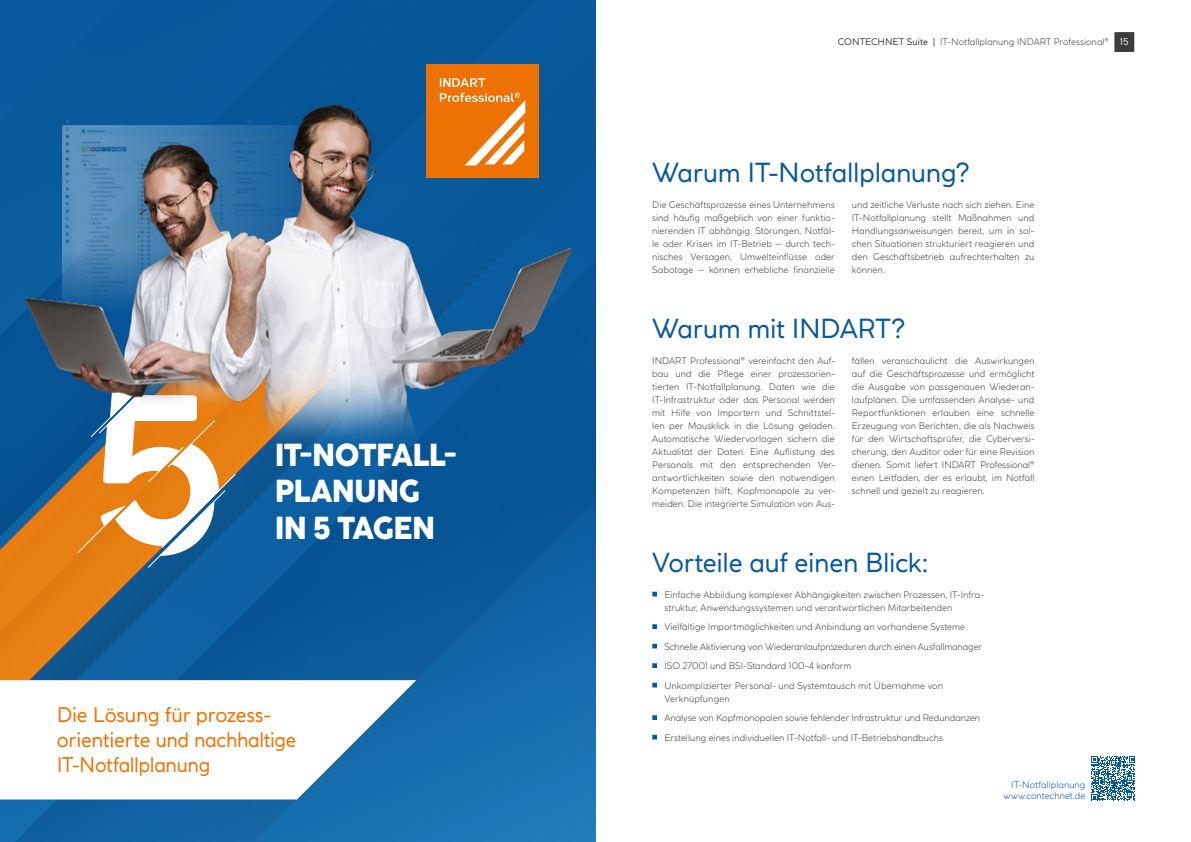
<style>
.page{position:relative;width:1191px;height:842px;background:#fff}
.page>*{position:absolute;margin:0;border:0;box-sizing:border-box;transform-origin:0 0}
.t1{font:800 30px/36.2px "Coco Gothic Pro";letter-spacing:-.03em;color:#fff}
.t2{font:26px "Coco Gothic Pro";letter-spacing:-.015em;color:#07589b}
.t3{font:20px/25px "Coco Gothic Pro";letter-spacing:-.015em;color:#ee7203}
.t4{font:300 9px/13px "Coco Gothic Pro";letter-spacing:.005em;color:#3c3c3b;text-align:justify}
.t5{font:300 9px/11px "Coco Gothic Pro";letter-spacing:.005em;color:#07589b;text-align:right}
.s1{font-weight:400}
.s2{font-weight:400;color:#fff}
</style>
<div class="page">
<svg style="left:0;top:606px;width:595px;height:236px;background:#156aaa"></svg>
<div style="left:0;top:0;width:595px;height:606px;background:#07589b"></div>
<img style="left:0;top:484px;width:336px;height:196px">
<svg style="left:77px;top:500px;width:159px;height:68px"></svg>
<img style="left:25px;top:104px;width:546px;height:396px">
<div style="left:426px;top:65px;width:113px;height:113px;background:#ee7203"></div>
<svg style="left:440px;top:93px;width:85px;height:72px"></svg>
<svg style="left:440px;top:78px;width:45px;height:9px"></svg>
<svg style="left:0;top:680px;width:416px;height:119px"></svg>
<svg style="left:652px;top:592px;width:5px;height:4px"></svg>
<svg style="left:652px;top:624px;width:5px;height:5px"></svg>
<svg style="left:652px;top:644px;width:5px;height:4px"></svg>
<svg style="left:652px;top:663px;width:5px;height:5px"></svg>
<svg style="left:652px;top:683px;width:5px;height:4px"></svg>
<svg style="left:652px;top:715px;width:5px;height:5px"></svg>
<svg style="left:652px;top:735px;width:5px;height:4px"></svg>
<svg style="left:1114px;top:32px;width:20px;height:20px"></svg>
<svg style="left:1091px;top:756px;width:44px;height:44px"></svg>
<h1 class="t1" style="left:275px;top:436px;width:183px">IT-NOTFALL-<br>PLANUNG<br>IN 5 TAGEN</h1>
<h3 class="t3" style="left:57px;top:703px;width:241px">Die Lösung für prozess&shy;orientierte und nachhaltige<br>IT-Notfallplanung</h3>
<p class="t4" style="left:838px;top:36px;width:292px"><span class="s1">CONTECHNET Suite |</span> IT-Notfallplanung INDART Professional® <span class="s2">15</span></p>
<h2 class="t2" style="left:652px;top:154px;width:319px">Warum IT-Notfallplanung?</h2>
<p class="t4" style="left:652px;top:198px;width:184px">Die Geschäftsprozesse eines Unternehmens sind häufig maßgeblich von einer funktio&shy;nierenden IT abhängig. Störungen, Notfäl&shy;le oder Krisen im IT-Betrieb – durch tech&shy;nisches Versagen, Umwelteinflüsse oder Sabotage – können erhebliche finanzielle</p>
<p class="t4" style="left:851px;top:198px;width:184px">und zeitliche Verluste nach sich ziehen. Eine IT-Notfallplanung stellt Maßnahmen und Handlungsanweisungen bereit, um in sol&shy;chen Situationen strukturiert reagieren und den Geschäftsbetrieb aufrechterhalten zu können.</p>
<h2 class="t2" style="left:652px;top:310px;width:254px">Warum mit INDART?</h2>
<p class="t4" style="left:652px;top:354px;width:184px">INDART Professional® vereinfacht den Auf&shy;bau und die Pflege einer prozessorien&shy;tierten IT-Notfallplanung. Daten wie die IT-Infrastruktur oder das Personal werden mit Hilfe von Importern und Schnittstel&shy;len per Mausklick in die Lösung geladen.<br>Automatische Wiedervorlagen sichern die Aktualität der Daten. Eine Auflistung des Personals mit den entsprechenden Ver&shy;antwortlichkeiten sowie den notwendigen Kompetenzen hilft, Kopfmonopole zu ver&shy;meiden. Die integrierte Simulation von Aus-</p>
<p class="t4" style="left:852px;top:354px;width:184px">fällen veranschaulicht die Auswirkungen auf die Geschäftsprozesse und ermöglicht die Ausgabe von passgenauen Wiederan&shy;laufplänen. Die umfassenden Analyse- und Reportfunktionen erlauben eine schnelle Erzeugung von Berichten, die als Nachweis für den Wirtschaftsprüfer, die Cyberversi&shy;cherung, den Auditor oder für eine Revision dienen. Somit liefert INDART Professional® einen Leitfaden, der es erlaubt, im Notfall schnell und gezielt zu reagieren.</p>
<h2 class="t2" style="left:652px;top:544px;width:277px">Vorteile auf einen Blick:</h2>
<p class="t4" style="left:664px;top:588px;width:321px">Einfache Abbildung komplexer Abhängigkeiten zwischen Prozessen, IT-Infra&shy;struktur, Anwendungssystemen und verantwortlichen Mitarbeitenden</p>
<p class="t4" style="left:664px;top:617px;width:319px;line-height:19.5px;text-align:left">Vielfältige Importmöglichkeiten und Anbindung an vorhandene Systeme Schnelle Aktivierung von Wiederanlaufprozeduren durch einen Ausfallmanager ISO 27001 und BSI-Standard 100-4 konform<br>Unkomplizierter Personal- und Systemtausch mit Übernahme von</p>
<p class="t4" style="left:664px;top:689px;width:317px;line-height:19.5px;text-align:left">Verknüpfungen<br>Analyse von Kopfmonopolen sowie fehlender Infrastruktur und Redundanzen<br>Erstellung eines individuellen IT-Notfall- und IT-Betriebshandbuchs</p>
<p class="t5" style="left:1003px;top:780px;width:84px">IT-Notfallplanung www.contechnet.de</p>
</div>
